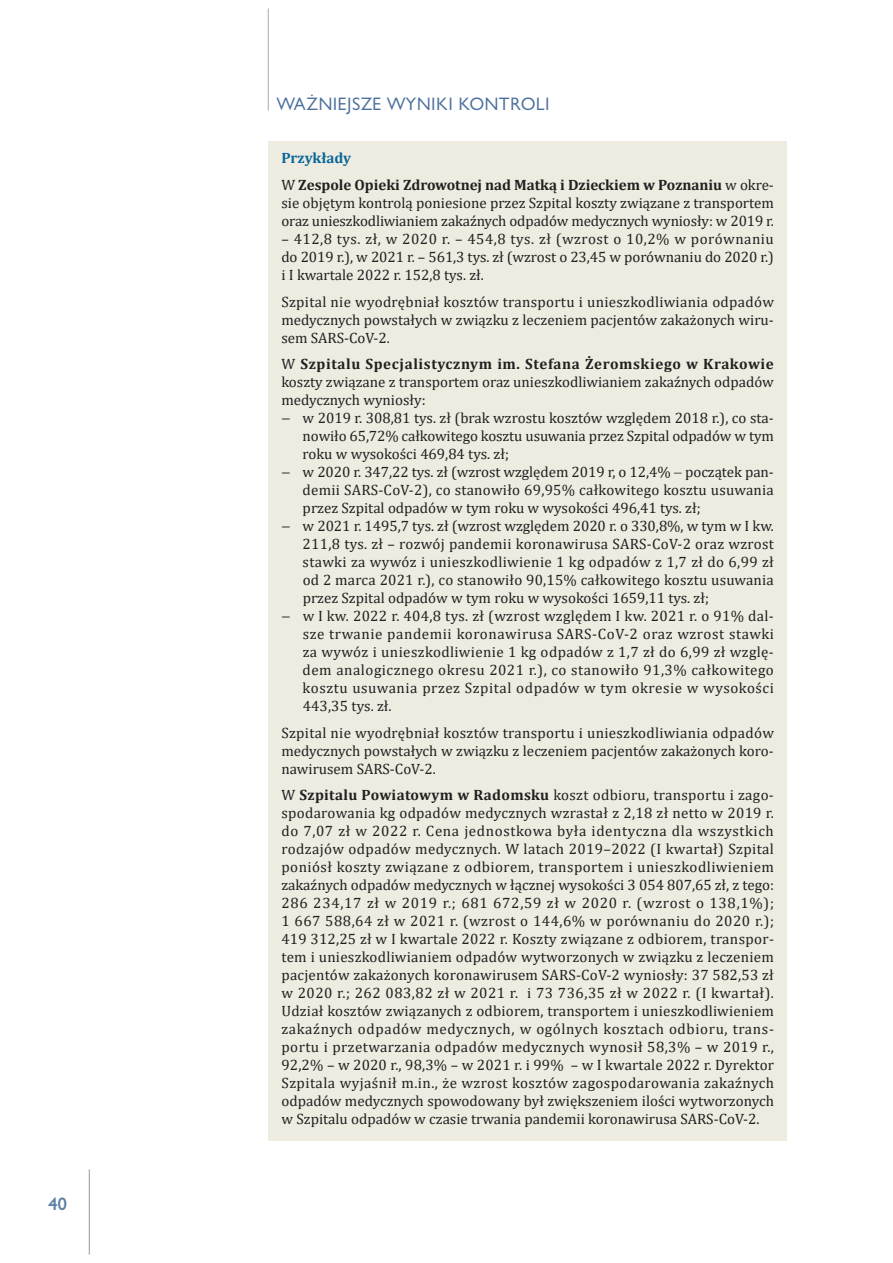
<style>
.page{position:relative;width:893px;height:1263px;background:#fff}
.page>*{position:absolute;margin:0;border:0;box-sizing:border-box;transform-origin:0 0}
.t1{font:16.5px "Gilead TTEFN";letter-spacing:.05em;color:#4b709d}
.t2{font:700 16.5px "Gilead TTEFN";color:#5f80a8}
.t3{font:15px/18px "Cambria";color:#231f20;text-align:justify}
.t4{font:15px "Cambria";letter-spacing:.02em;color:#231f20}
.t5{font:15px "Cambria";letter-spacing:.035em;color:#231f20}
.t6{font:15px "Cambria";letter-spacing:.025em;color:#231f20}
.t7{font:700 15px/26.5px "Cambria";color:#231f20}
.t8{font:15px "Cambria";letter-spacing:.04em;color:#231f20}
.t9{font:700 15px "Cambria";letter-spacing:.04em;color:#231f20}
.s1{color:#086699}
.s2{font-weight:400}
.s3{font-family:"Myriad Pro"}
.s4{font-weight:700}
</style>
<div class="page">
<hr style="left:268px;top:9px;width:1px;height:102px;background:#a8a9ad">
<hr style="left:89px;top:1169px;width:1px;height:85px;background:#939598">
<div style="left:269px;top:141px;width:518px;height:39px;background:#eeece1"></div>
<div style="left:269px;top:168px;width:518px;height:128px;background:#eeece1"></div>
<div style="left:269px;top:284px;width:518px;height:75px;background:#eeece1"></div>
<div style="left:269px;top:347px;width:518px;height:74px;background:#eeece1"></div>
<div style="left:269px;top:401px;width:518px;height:74px;background:#eeece1"></div>
<div style="left:269px;top:455px;width:518px;height:74px;background:#eeece1"></div>
<div style="left:269px;top:509px;width:518px;height:110px;background:#eeece1"></div>
<div style="left:269px;top:599px;width:518px;height:128px;background:#eeece1"></div>
<div style="left:269px;top:715px;width:518px;height:75px;background:#eeece1"></div>
<div style="left:269px;top:778px;width:518px;height:362px;background:#eeece1"></div>
<p class="t2" style="left:48px;top:1193px;width:20px">40</p>
<p class="t1" style="left:276px;top:93px;width:275px">WAŻNIEJSZE WYNIKI KONTROLI</p>
<p class="t7" style="left:281px;top:145px;width:494px"><span class="s1">Przykłady<br></span><span class="s2">W</span> Zespole Opieki Zdrowotnej nad Matką i Dzieckiem w Poznaniu <span class="s2">w okre-</span></p>
<p class="t3" style="left:281px;top:194px;width:494px">sie objętym kontrolą poniesione przez Szpital koszty związane z transportem oraz unieszkodliwianiem zakaźnych odpadów medycznych wyniosły: w 2019 r.</p>
<p class="t3" style="left:281px;top:230px;width:494px">– 412,8 tys. zł, w 2020 r. – 454,8 tys. zł (wzrost o 10,2% w porównaniu do 2019 r.), w 2021 r. – 561,3 tys. zł (wzrost o 23,45 w porównaniu do 2020 r.) i I kwartale 2022 r. 152,8 tys. zł.</p>
<p class="t3" style="left:281px;top:292px;width:494px">Szpital nie wyodrębniał kosztów transportu i unieszkodliwiania odpadów medycznych powstałych w związku z leczeniem pacjentów zakażonych wiru&shy;sem SARS-CoV-2.</p>
<p class="t9" style="left:281px;top:353px;width:494px"><span class="s2">W</span> Szpitalu Specjalistycznym im. Stefana Żeromskiego w Krakowie</p>
<p class="t3" style="left:281px;top:373px;width:494px">koszty związane z transportem oraz unieszkodliwianiem zakaźnych odpadów</p>
<p class="t3" style="left:281px;top:391px;width:146px">medycznych wyniosły:</p>
<p class="t3" style="left:281px;top:409px;width:494px"><span class="s3">−</span> w 2019 r. 308,81 tys. zł (brak wzrostu kosztów względem 2018 r.), co sta-</p>
<p class="t3" style="left:303px;top:427px;width:473px">nowiło 65,72% całkowitego kosztu usuwania przez Szpital odpadów w tym</p>
<p class="t3" style="left:303px;top:445px;width:208px">roku w wysokości 469,84 tys. zł;</p>
<p class="t3" style="left:281px;top:463px;width:494px"><span class="s3">−</span> w 2020 r. 347,22 tys. zł (wzrost względem 2019 r, o 12,4% początek pan-</p>
<p class="t3" style="left:303px;top:481px;width:473px">demii SARS-CoV-2), co stanowiło 69,95% całkowitego kosztu usuwania</p>
<p class="t3" style="left:303px;top:499px;width:400px">przez Szpital odpadów w tym roku w wysokości 496,41 tys. zł;</p>
<p class="t3" style="left:281px;top:517px;width:494px"><span class="s3">−</span> w 2021 r. 1495,7 tys. zł (wzrost względem 2020 r. o 330,8%, w tym w I kw.</p>
<p class="t4" style="left:303px;top:535px;width:473px">211,8 tys. zł – rozwój pandemii koronawirusa SARS-CoV-2 oraz wzrost</p>
<p class="t6" style="left:303px;top:553px;width:473px">stawki za wywóz i unieszkodliwienie 1 kg odpadów z 1,7 zł do 6,99 zł</p>
<p class="t3" style="left:303px;top:571px;width:473px">od 2 marca 2021 r.), co stanowiło 90,15% całkowitego kosztu usuwania</p>
<p class="t3" style="left:303px;top:589px;width:408px">przez Szpital odpadów w tym roku w wysokości 1659,11 tys. zł;</p>
<p class="t4" style="left:281px;top:607px;width:494px"><span class="s3">−</span> w I kw. 2022 r. 404,8 tys. zł (wzrost względem I kw. 2021 r. o 91% dal-</p>
<p class="t8" style="left:303px;top:625px;width:473px">sze trwanie pandemii koronawirusa SARS-CoV-2 oraz wzrost stawki</p>
<p class="t6" style="left:303px;top:643px;width:473px">za wywóz i unieszkodliwienie 1 kg odpadów z 1,7 zł do 6,99 zł wzglę-</p>
<p class="t5" style="left:303px;top:661px;width:473px">dem analogicznego okresu 2021 r.), co stanowiło 91,3% całkowitego</p>
<p class="t5" style="left:303px;top:679px;width:473px">kosztu usuwania przez Szpital odpadów w tym okresie w wysokości</p>
<p class="t3" style="left:303px;top:697px;width:90px">443,35 tys. zł.</p>
<p class="t3" style="left:281px;top:723px;width:494px">Szpital nie wyodrębniał kosztów transportu i unieszkodliwiania odpadów medycznych powstałych w związku z leczeniem pacjentów zakażonych koro&shy;nawirusem SARS-CoV-2.</p>
<p class="t3" style="left:281px;top:786px;width:494px">W <span class="s4">Szpitalu Powiatowym w Radomsku</span> koszt odbioru, transportu i zago&shy;spodarowania kg odpadów medycznych wzrastał z 2,18 zł netto w 2019 r. do 7,07 zł w 2022 r. Cena jednostkowa była identyczna dla wszystkich rodzajów odpadów medycznych. W latach 2019–2022 (I kwartał) Szpital poniósł koszty związane z odbiorem, transportem i unieszkodliwieniem zakaźnych odpadów medycznych w łącznej wysokości 3 054 807,65 zł, z tego:<br>286 234,17 zł w 2019 r.; 681 672,59 zł w 2020 r. (wzrost o 138,1%); 1 667 588,64 zł w 2021 r. (wzrost o 144,6% w porównaniu do 2020 r.); 419 312,25 zł w I kwartale 2022 r. Koszty związane z odbiorem, transpor&shy;tem i unieszkodliwianiem odpadów wytworzonych w związku z leczeniem pacjentów zakażonych koronawirusem SARS-CoV-2 wyniosły: 37 582,53 zł w 2020 r.; 262 083,82 zł w 2021 r. i 73 736,35 zł w 2022 r. (I kwartał).<br>Udział kosztów związanych z odbiorem, transportem i unieszkodliwieniem zakaźnych odpadów medycznych, w ogólnych kosztach odbioru, trans&shy;portu i przetwarzania odpadów medycznych wynosił 58,3% – w 2019 r., 92,2% – w 2020 r., 98,3% – w 2021 r. i 99% – w I kwartale 2022 r. Dyrektor Szpitala wyjaśnił m.in., że wzrost kosztów zagospodarowania zakaźnych odpadów medycznych spowodowany był zwiększeniem ilości wytworzonych w Szpitalu odpadów w czasie trwania pandemii koronawirusa SARS-CoV-2.</p>
</div>
